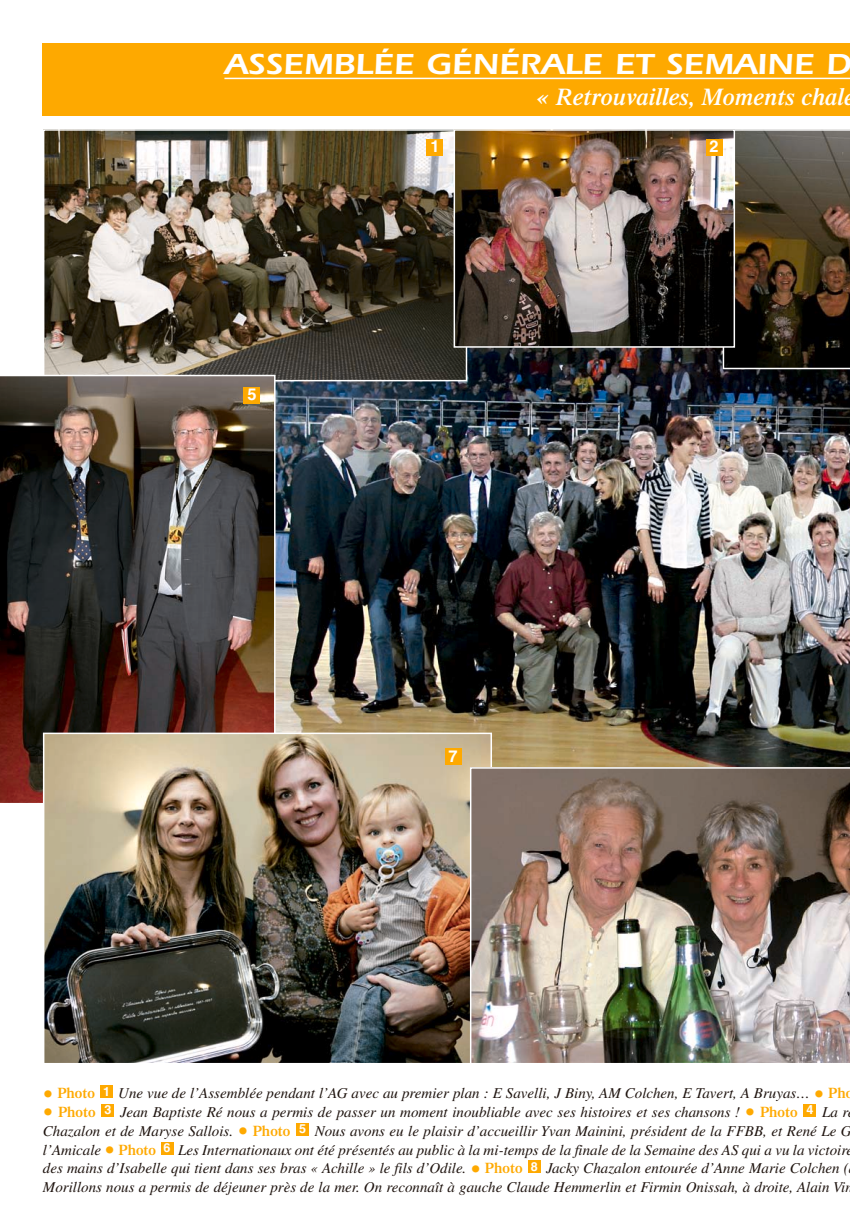
<style>
.page{position:relative;width:850px;height:1221px;background:#fff}
.page>*{position:absolute;margin:0;border:0;box-sizing:border-box;transform-origin:0 0}
.t1{font:600 30px "Itc Eras";color:#fff;scale:1.12 1}
.t2{font:italic 600 24px "Times";color:#fff}
.t3{font:700 16.35px "Helvetica";color:#fff}
.t4{font:italic 15px/18.8px "Times";color:#1f140f}
.t5{font:600 15px "Times";color:#fea900}
.t6{font:700 12.45px "Helvetica";color:#fff}
.s1{font-size:21px}
.s2{font-weight:600;font-style:normal;font-size:21px;color:#fea900}
.s3{font-weight:600;font-style:normal;color:#fea900}
</style>
<div class="page">
<img style="left:0;top:43px;width:849px;height:1130px">
<h1 class="t1" style="left:224px;top:54px;width:561px">ASSEMBLÉE GÉNÉRALE ET SEMAINE D</h1>
<h2 class="t2" style="left:536px;top:88px;width:319px">« Retrouvailles, Moments chale</h2>
<p class="t3" style="left:247px;top:388px;width:11px">5</p>
<p class="t3" style="left:430px;top:141px;width:11px">1</p>
<p class="t3" style="left:448px;top:750px;width:11px">7</p>
<p class="t3" style="left:709px;top:141px;width:11px">2</p>
<p class="t6" style="left:103px;top:1086px;width:8px">1</p>
<p class="t5" style="left:43px;top:1087px;width:53px"><span class="s1">•</span> Photo</p>
<p class="t4" style="left:118px;top:1085px;width:736px">Une vue de l’Assemblée pendant l’AG avec au premier plan : E Savelli, J Biny, AM Colchen, E Tavert, A Bruyas… <span class="s2">•</span> <span class="s3">Pho</span></p>
<p class="t5" style="left:43px;top:1106px;width:54px"><span class="s1">•</span> Photo</p>
<p class="t4" style="left:120px;top:1103px;width:678px">Jean Baptiste Ré nous a permis de passer un moment inoubliable avec ses histoires et ses chansons ! <span class="s2">•</span> <span class="s3">Photo</span></p>
<p class="t4" style="left:821px;top:1103px;width:28px">La r</p>
<p class="t4" style="left:43px;top:1122px;width:249px">Chazalon et de Maryse Sallois. <span class="s2">•</span> <span class="s3">Photo</span></p>
<p class="t4" style="left:314px;top:1122px;width:538px">Nous avons eu le plaisir d’accueillir Yvan Mainini, président de la FFBB, et René Le G</p>
<p class="t4" style="left:43px;top:1141px;width:115px">l’Amicale <span class="s2">•</span> <span class="s3">Photo</span></p>
<p class="t6" style="left:104px;top:1105px;width:8px">3</p>
<p class="t6" style="left:806px;top:1105px;width:8px">4</p>
<p class="t6" style="left:299px;top:1124px;width:8px">5</p>
<p class="t6" style="left:163px;top:1142px;width:8px">6</p>
<p class="t4" style="left:43px;top:1141px;width:811px;text-indent:135px">Les Internationaux ont été présentés au public à la mi-temps de la finale de la Semaine des AS qui a vu la victoire des mains d’Isabelle qui tient dans ses bras « Achille » le fils d’Odile. <span class="s2">•</span> <span class="s3">Photo</span></p>
<p class="t6" style="left:530px;top:1161px;width:8px">8</p>
<p class="t4" style="left:43px;top:1160px;width:811px;text-align:right">Jacky Chazalon entourée d’Anne Marie Colchen (<br>Morillons nous a permis de déjeuner près de la mer. On reconnaît à gauche Claude Hemmerlin et Firmin Onissah, à droite, Alain Vin</p>
</div>
